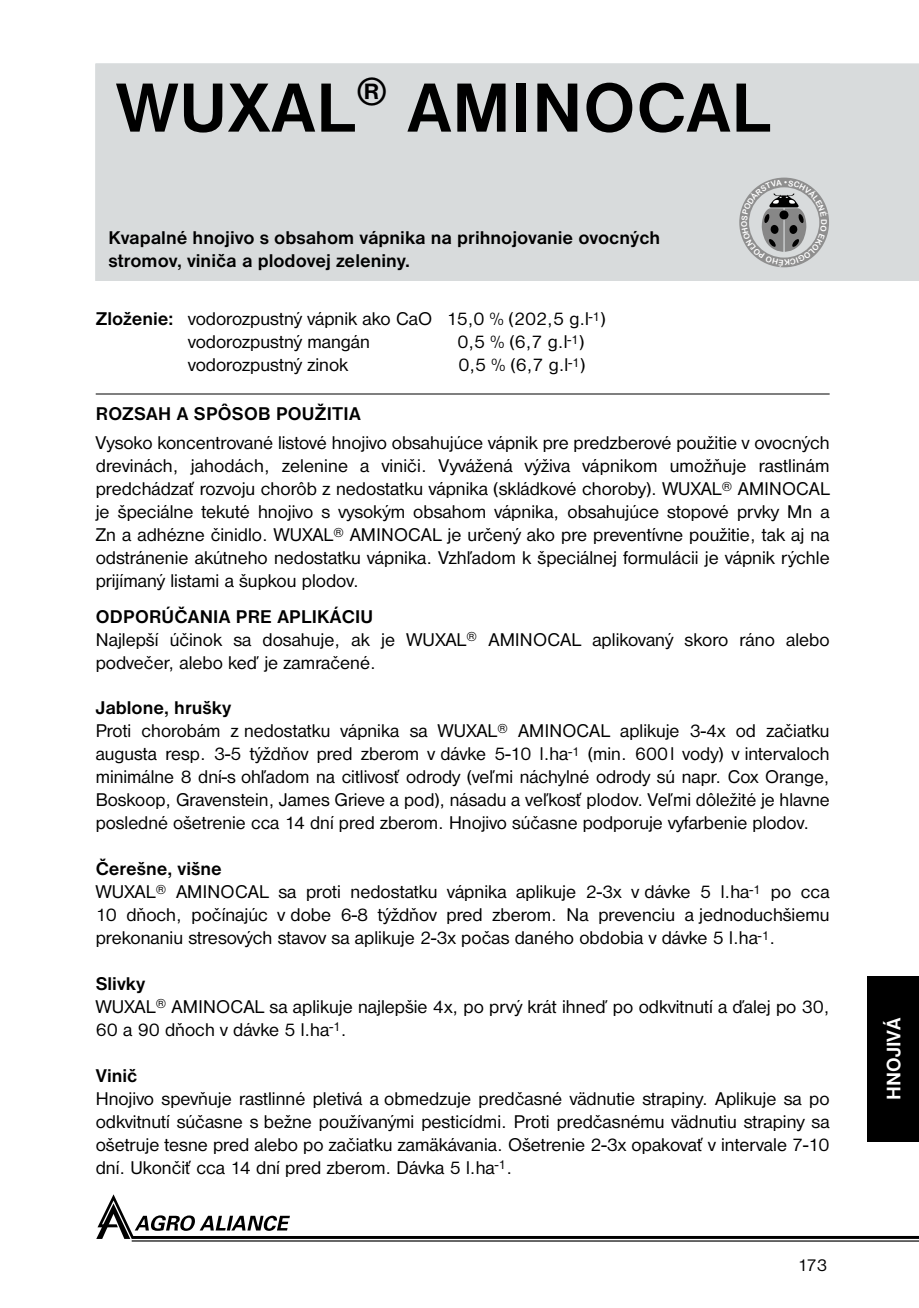
<style>
.page{position:relative;width:919px;height:1308px;background:#fff}
.page>*{position:absolute;margin:0;border:0;box-sizing:border-box;transform-origin:0 0}
.t1{font:700 72px "Nimbus Sans DOT";letter-spacing:.015em;color:#000}
.t2{font:700 20.25px "Nimbus Sans DOT";color:#fff}
.t3{font:19.12px/22.9px "Nimbus Sans DOT";color:#000}
.t4{font:700 19.12px/22.9px "Nimbus Sans DOT";letter-spacing:.005em;color:#000}
.t5{font:18px "Nimbus Sans DOT";color:#000}
.t6{font:7.88px "Arial Rounded MT Bold";color:#fff}
.s1{font-weight:700}
.s2{font-weight:400}
</style>
<div class="page">
<hr style="left:132px;top:1240px;width:786px;height:1px;background:#000">
<svg style="left:96px;top:1194px;width:822px;height:44px"></svg>
<div style="left:829px;top:64px;width:89px;height:217px;background:#d8dbdc"></div>
<div style="left:867px;top:976px;width:51px;height:166px;background:#000"></div>
<hr style="left:96px;top:393px;width:733px;height:1px;background:#000">
<div style="left:96px;top:64px;width:733px;height:216px;background:#d8dbdc"></div>
<div style="left:96px;top:64px;width:733px;height:217px;border:1px solid #d8dbdc"></div>
<svg style="left:739px;top:178px;width:90px;height:89px"></svg>
<h1 class="t1" style="left:116px;top:67px;width:634px">Wuxal<sup>®</sup> Aminocal</h1>
<p class="t4" style="left:108px;top:227px;width:553px">Kvapalné hnojivo s obsahom vápnika na prihnojovanie ovocných stromov, viniča a plodovej zeleniny.</p>
<p class="t3" style="left:188px;top:308px;width:419px;text-indent:-92px"><span class="s1">Zloženie:</span> vodorozpustný vápnik ako CaO 15,0 % (202,5 g.l<sup>-1</sup>) vodorozpustný mangán</p>
<p class="t3" style="left:457px;top:331px;width:128px">0,5 % (6,7 g.l<sup>-1</sup>)</p>
<p class="t6" style="left:828px;top:219px;width:7px;rotate:90deg">D</p>
<p class="t3" style="left:188px;top:354px;width:162px">vodorozpustný zinok</p>
<p class="t3" style="left:458px;top:354px;width:128px">0,5 % (6,7 g.l<sup>-1</sup>)</p>
<p class="t4" style="left:96px;top:402px;width:266px">Rozsah a spôsob použitia</p>
<p class="t3" style="left:96px;top:431px;width:735px">Vysoko koncentrované listové hnojivo obsahujúce vápnik pre predzberové použitie v ovocných drevinách, jahodách, zelenine a viniči. Vyvážená výživa vápnikom umožňuje rastlinám predchádzať rozvoju chorôb z nedostatku vápnika (skládkové choroby). Wuxal<sup>®</sup> Amin ocal<br>je špeciálne tekuté hnojivo s vysokým obsahom vápnika, obsahujúce stopové prvky Mn a Zn a adhézne činidlo. Wuxal<sup>®</sup> Amin ocal</p>
<p class="t3" style="left:96px;top:523px;width:735px;text-align:justify;text-indent:352px">je určený ako pre preventívne použitie, tak aj na odstránenie akútneho nedostatku vápnika. Vzhľadom k špeciálnej formulácii je vápnik rýchle prijímaný listami a šupkou plodov.</p>
<p class="t3" style="left:96px;top:605px;width:464px"><span class="s1">Odporúčania pre aplikáciu<br></span>Najlepší účinok sa dosahuje, ak je Wuxal<sup>®</sup> Amin ocal</p>
<p class="t3" style="left:592px;top:628px;width:239px">aplikovaný skoro ráno alebo</p>
<p class="t3" style="left:96px;top:651px;width:282px">podvečer, alebo keď je zamračené.</p>
<p class="t3" style="left:96px;top:697px;width:493px"><span class="s1">Jablone, hrušky<br></span>Proti chorobám z nedostatku vápnika sa Wuxal<sup>®</sup> Amin ocal</p>
<p class="t3" style="left:96px;top:720px;width:735px;text-align:justify;text-indent:524px">aplikuje 3-4x od začiatku augusta resp. 3-5 týždňov pred zberom v dávke 5-10 l.ha<sup>-1</sup> (min. 600l vody) v intervaloch minimálne 8 dní-s ohľadom na citlivosť odrody (veľmi náchylné odrody sú napr. Cox Orange, Boskoop, Gravenstein, James Grieve a pod), násadu a veľkosť plodov. Veľmi dôležité je hlavne posledné ošetrenie cca 14 dní pred zberom. Hnojivo súčasne podporuje vyfarbenie plodov.</p>
<p class="t4" style="left:96px;top:857px;width:152px">Čerešne, višne<br><span class="s2">Wuxal</span><sup>®</sup> <span class="s2">Amin ocal</span></p>
<p class="t3" style="left:96px;top:880px;width:735px;text-align:justify;text-indent:183px">sa proti nedostatku vápnika aplikuje 2-3x v dávke 5 l.ha<sup>-1</sup> po cca 10 dňoch, počínajúc v dobe 6-8 týždňov pred zberom. Na prevenciu a jednoduchšiemu prekonaniu stresových stavov sa aplikuje 2-3x počas daného obdobia v dávke 5 l.ha<sup>-1</sup>.</p>
<p class="t3" style="left:96px;top:972px;width:147px"><span class="s1">Slivky<br></span>Wuxal<sup>®</sup> Amin ocal</p>
<p class="t3" style="left:96px;top:995px;width:735px;text-indent:174px">sa aplikuje najlepšie 4x, po prvý krát ihneď po odkvitnutí a ďalej po 30,<br>60 a 90 dňoch v dávke 5 l.ha<sup>-1</sup>.</p>
<p class="t4" style="left:96px;top:1064px;width:43px">Vinič</p>
<p class="t3" style="left:96px;top:1087px;width:735px;text-align:justify">Hnojivo spevňuje rastlinné pletivá a obmedzuje predčasné vädnutie strapiny. Aplikuje sa po odkvitnutí súčasne s bežne používanými pesticídmi. Proti predčasnému vädnutiu strapiny sa ošetruje tesne pred alebo po začiatku zamäkávania. Ošetrenie 2-3x opakovať v intervale 7-10 dní. Ukončiť cca 14 dní pred zberom. Dávka 5 l.ha<sup>-1</sup>.</p>
<p class="t5" style="left:797px;top:1255px;width:31px">173</p>
<p class="t2" style="left:882px;top:1100px;width:82px;rotate:-90deg">HNOJIVÁ</p>
</div>
